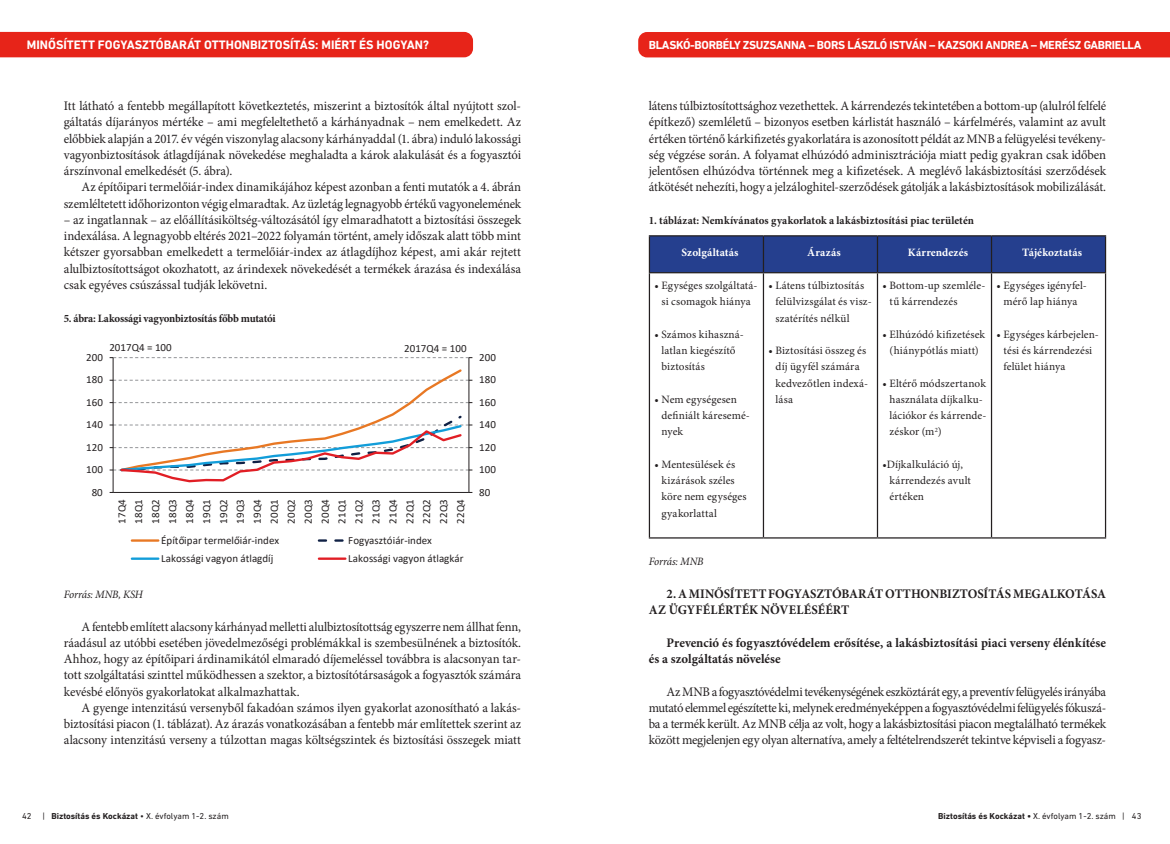
<style>
.page{position:relative;width:1170px;height:844px;background:#fff}
.page>*{position:absolute;margin:0;border:0;box-sizing:border-box;transform-origin:0 0}
.foszoveg{font:13.12px/16.2px "Minion Pro";letter-spacing:-.01em;color:#231f20;text-align:justify}
.foszoveg-2{font:13.12px/16.2px "Minion Pro";letter-spacing:-.01em;color:#231f20;text-align:justify;scale:.96 1}
.foszoveg-3{font:700 13.12px/16.2px "Minion Pro";color:#231f20}
.foszoveg-4{font:700 13.12px/16.2px "Minion Pro";color:#231f20;scale:.96 1}
.kategoria_balra{font:700 12.5px "DIN Next LT Pro";color:#fff}
.kategoria_balra-2{font:700 11.88px "DIN Next LT Pro";letter-spacing:-.025em;color:#fff}
.t1{font:11.25px/16.2px "Minion Pro";letter-spacing:.01em;color:#231f20}
.foszoveg-5{font:700 11.25px "Minion Pro";color:#231f20}
.foszoveg-6{font:700 11.25px "Minion Pro";letter-spacing:-.02em;color:#231f20}
.t2{font:700 11.25px "Minion Pro";letter-spacing:.015em;color:#fff}
.foszoveg-7{font:italic 11.25px "Minion Pro";letter-spacing:-.01em;color:#231f20}
.t3{font:11px/16.9px "Calibri";letter-spacing:.005em;color:#231f20;text-align:justify}
.t4{font:8.75px "DIN Next LT Pro";color:#231f20}
.t5{font:700 8.75px "DIN Next LT Pro";color:#231f20}
.s1{font-weight:700}
.s2{font-weight:400}
</style>
<div class="page">
<hr style="left:468px;top:357px;width:1px;height:135px;background:#231f20">
<hr style="left:113px;top:357px;width:1px;height:135px;background:#231f20">
<svg style="left:110px;top:357px;width:362px;height:1px"></svg>
<hr style="left:113px;top:492px;width:356px;height:1px;background:#231f20">
<svg style="left:110px;top:367px;width:362px;height:116px"></svg>
<hr style="left:132px;top:539px;width:26px;height:2px;background:#e87824">
<svg style="left:319px;top:539px;width:25px;height:2px"></svg>
<hr style="left:132px;top:557px;width:26px;height:2px;background:#129dd9">
<hr style="left:319px;top:557px;width:26px;height:2px;background:#e11e25">
<div style="left:650px;top:236px;width:454px;height:36px;background:#253f8e"></div>
<hr style="left:648px;top:235px;width:115px;height:1px;background:#231f20">
<hr style="left:648px;top:236px;width:2px;height:36px;background:#231f20">
<hr style="left:763px;top:235px;width:114px;height:1px;background:#231f20">
<hr style="left:762px;top:236px;width:2px;height:36px;background:#231f20">
<hr style="left:877px;top:235px;width:114px;height:1px;background:#231f20">
<hr style="left:876px;top:236px;width:2px;height:36px;background:#231f20">
<hr style="left:991px;top:235px;width:115px;height:1px;background:#231f20">
<hr style="left:990px;top:236px;width:2px;height:36px;background:#231f20">
<hr style="left:1104px;top:236px;width:2px;height:36px;background:#231f20">
<hr style="left:648px;top:272px;width:115px;height:1px;background:#231f20">
<hr style="left:648px;top:273px;width:2px;height:264px;background:#231f20">
<hr style="left:763px;top:272px;width:114px;height:1px;background:#231f20">
<hr style="left:762px;top:273px;width:2px;height:264px;background:#231f20">
<hr style="left:877px;top:272px;width:114px;height:1px;background:#231f20">
<hr style="left:876px;top:273px;width:2px;height:264px;background:#231f20">
<hr style="left:991px;top:272px;width:115px;height:1px;background:#231f20">
<hr style="left:990px;top:273px;width:2px;height:264px;background:#231f20">
<hr style="left:1104px;top:273px;width:2px;height:264px;background:#231f20">
<hr style="left:648px;top:537px;width:115px;height:1px;background:#231f20">
<hr style="left:763px;top:537px;width:114px;height:1px;background:#231f20">
<hr style="left:877px;top:537px;width:114px;height:1px;background:#231f20">
<hr style="left:991px;top:537px;width:115px;height:1px;background:#231f20">
<div style="left:0;top:32px;width:473px;height:25px;background:#e72419"></div>
<div style="left:638px;top:32px;width:531px;height:25px;background:#e72419"></div>
<p class="kategoria_balra" style="left:27px;top:38px;width:403px">MINŐSÍTETT FOGYASZTÓBARÁT OTTHONBIZTOSÍTÁS: MIÉRT ÉS HOGYAN?</p>
<p class="kategoria_balra-2" style="left:648px;top:38px;width:494px">BLASKÓ-BORBÉLY ZSUZSANNA – BORS LÁSZLÓ ISTVÁN – KAZSOKI ANDREA – MERÉSZ GABRIELLA</p>
<p class="foszoveg" style="left:64px;top:98px;width:459px">Itt látható a fentebb megállapított következtetés, miszerint a biztosítók által nyújtott szol&shy;gáltatás díjarányos mértéke – ami megfeleltethető a kárhányadnak – nem emelkedett. Az előbbiek alapján a 2017. év végén viszonylag alacsony kárhányaddal (1. ábra) induló lakossági vagyonbiztosítások átlagdíjának növekedése meghaladta a károk alakulását és a fogyasztói árszínvonal emelkedését (5. ábra).</p>
<p class="foszoveg" style="left:64px;top:179px;width:459px;text-align:right">Az építőipari termelőiár-index dinamikájához képest azonban a fenti mutatók a 4. ábrán szemléltetett időhorizonton végig elmaradtak. Az üzletág legnagyobb értékű vagyonelemének</p>
<p class="foszoveg" style="left:64px;top:211px;width:459px">– az ingatlannak – az előállításiköltség-változásától így elmaradhatott a biztosítási összegek indexálása. A legnagyobb eltérés 2021–2022 folyamán történt, amely időszak alatt több mint kétszer gyorsabban emelkedett a termelőiár-index az átlagdíjhoz képest, ami akár rejtett alulbiztosítottságot okozhatott, az árindexek növekedését a termékek árazása és indexálása csak egyéves csúszással tudják lekövetni.</p>
<p class="foszoveg-6" style="left:64px;top:310px;width:213px">5. ábra: Lakossági vagyonbiztosítás főbb mutatói</p>
<p class="t3" style="left:109px;top:338px;width:64px">2017Q4 = 100</p>
<p class="t3" style="left:404px;top:339px;width:64px">2017Q4 = 100</p>
<p class="t3" style="left:86px;top:348px;width:18px">200</p>
<p class="t3" style="left:479px;top:348px;width:18px">200</p>
<p class="t3" style="left:86px;top:371px;width:18px">180</p>
<p class="t3" style="left:479px;top:371px;width:18px">180</p>
<p class="t3" style="left:86px;top:393px;width:18px">160</p>
<p class="t3" style="left:479px;top:393px;width:18px">160</p>
<p class="t3" style="left:86px;top:415px;width:18px">140</p>
<p class="t3" style="left:479px;top:415px;width:18px">140</p>
<p class="t3" style="left:86px;top:438px;width:18px">120</p>
<p class="t3" style="left:479px;top:438px;width:18px">120</p>
<p class="t3" style="left:86px;top:460px;width:18px">100</p>
<p class="t3" style="left:479px;top:460px;width:18px">100</p>
<p class="t3" style="left:92px;top:483px;width:13px">80</p>
<p class="t3" style="left:479px;top:483px;width:13px">80</p>
<p class="t3" style="left:113px;top:523px;width:26px;rotate:-90deg">17Q4<br>18Q1<br>18Q2<br>18Q3<br>18Q4<br>19Q1<br>19Q2<br>19Q3<br>19Q4<br>20Q1<br>20Q2<br>20Q3<br>20Q4<br>21Q1<br>21Q2<br>21Q3<br>21Q4<br>22Q1<br>22Q2<br>22Q3<br>22Q4</p>
<p class="t3" style="left:161px;top:531px;width:119px">Építőipar termelőiár-index</p>
<p class="t3" style="left:348px;top:531px;width:85px">Fogyasztóiár-index</p>
<p class="t3" style="left:161px;top:549px;width:114px">Lakossági vagyon átlagdíj</p>
<p class="t3" style="left:348px;top:549px;width:117px">Lakossági vagyon átlagkár</p>
<p class="foszoveg-7" style="left:64px;top:586px;width:81px">Forrás: MNB, KSH</p>
<p class="foszoveg-2" style="left:64px;top:618px;width:478px;text-indent:18px">A fentebb említett alacsony kárhányad melletti alulbiztosítottság egyszerre nem állhat fenn, ráadásul az utóbbi esetében jövedelmezőségi problémákkal is szembesülnének a biztosítók.<br>Ahhoz, hogy az építőipari árdinamikától elmaradó díjemeléssel továbbra is alacsonyan tar&shy;tott szolgáltatási szinttel működhessen a szektor, a biztosítótársaságok a fogyasztók számára kevésbé előnyös gyakorlatokat alkalmazhattak.</p>
<p class="foszoveg" style="left:64px;top:699px;width:459px;text-indent:18px">A gyenge intenzitású versenyből fakadóan számos ilyen gyakorlat azonosítható a lakás&shy;biztosítási piacon (1. táblázat). Az árazás vonatkozásában a fentebb már említettek szerint az alacsony intenzitású verseny a túlzottan magas költségszintek és biztosítási összegek miatt</p>
<p class="foszoveg-2" style="left:648px;top:98px;width:478px">látens túlbiztosítottsághoz vezethettek. A kárrendezés tekintetében a bottom-up (alulról felfelé építkező) szemléletű – bizonyos esetben kárlistát használó – kárfelmérés, valamint az avult értéken történő kárkifizetés gyakorlatára is azonosított példát az MNB a felügyelési tevékeny&shy;ség végzése során. A folyamat elhúzódó adminisztrációja miatt pedig gyakran csak időben jelentősen elhúzódva történnek meg a kifizetések. A meglévő lakásbiztosítási szerződések átkötését nehezíti, hogy a jelzáloghitel-szerződések gátolják a lakásbiztosítások mobilizálását.</p>
<p class="foszoveg-5" style="left:648px;top:212px;width:327px">1. táblázat: Nemkívánatos gyakorlatok a lakásbiztosítási piac területén</p>
<p class="t2" style="left:681px;top:245px;width:59px">Szolgáltatás</p>
<p class="t2" style="left:807px;top:245px;width:35px">Árazás</p>
<p class="t2" style="left:907px;top:245px;width:62px">Kárrendezés</p>
<p class="t2" style="left:1021px;top:245px;width:62px">Tájékoztatás</p>
<p class="t1" style="left:654px;top:277px;width:104px;text-align:center">• Egységes szolgáltatá&shy;si csomagok hiánya</p>
<p class="t1" style="left:661px;top:326px;width:84px;text-indent:-7px">• Számos kihaszná&shy;latlan kiegészítő biztosítás</p>
<p class="t1" style="left:661px;top:391px;width:90px;text-indent:-7px">• Nem egységesen definiált káresemé&shy;nyek</p>
<p class="t1" style="left:661px;top:456px;width:87px;text-indent:-7px">• Mentesülések és kizárások széles köre nem egységes gyakorlattal</p>
<p class="t1" style="left:775px;top:277px;width:98px;text-indent:-7px">• Látens túlbiztosítás felülvizsgálat és vis - szatérítés nélkül</p>
<p class="t1" style="left:775px;top:342px;width:94px;text-indent:-7px">• Biztosítási összeg és díj ügyfél számára kedvezőtlen indexá&shy;lása</p>
<p class="t1" style="left:889px;top:277px;width:97px;text-indent:-7px">• Bottom-up szemléle&shy;tű kárrendezés</p>
<p class="t1" style="left:882px;top:326px;width:104px;text-align:center">• Elhúzódó kifizetések (hiánypótlás miatt)</p>
<p class="t1" style="left:889px;top:375px;width:98px;text-indent:-7px">• Eltérő módszertanok használata díjkalku&shy;lációkor és kárrende&shy;zéskor (m<sup>2</sup>)</p>
<p class="t1" style="left:889px;top:456px;width:83px;text-indent:-7px">•Díjkalkuláció új, kárrendezés avult értéken</p>
<p class="t1" style="left:996px;top:277px;width:92px;text-align:center">• Egységes igényfel&shy;mérő lap hiánya</p>
<p class="t1" style="left:1003px;top:326px;width:97px;text-indent:-7px">• Egységes kárbejelen&shy;tési és kárrendezési felület hiánya</p>
<p class="foszoveg-7" style="left:648px;top:554px;width:56px">Forrás: MNB</p>
<p class="foszoveg-4" style="left:648px;top:585px;width:478px;text-indent:18px">2. A MINŐSÍTETT FOGYASZTÓBARÁT OTTHONBIZTOSÍTÁS MEGALKOTÁSA<br>AZ ÜGYFÉLÉRTÉK NÖVELÉSÉÉRT</p>
<p class="foszoveg-3" style="left:648px;top:634px;width:459px;text-indent:18px">Prevenció és fogyasztóvédelem erősítése, a lakásbiztosítási piaci verseny élénkítése és a szolgáltatás növelése</p>
<p class="foszoveg" style="left:648px;top:683px;width:459px;text-indent:18px">Az MNB a fogyasztóvédelmi tevékenységének eszköztárát egy, a preventív felügyelés irányába mutató elemmel egészítette ki, melynek eredményeképpen a fogyasztóvédelmi felügyelés fókuszá&shy;ba a termék került. Az MNB célja az volt, hogy a lakásbiztosítási piacon megtalálható termékek között megjelenjen egy olyan alternatíva, amely a feltételrendszerét tekintve képviseli a fogyasz-</p>
<p class="t4" style="left:22px;top:810px;width:208px">42 | <span class="s1">Biztosítás és Kockázat</span> • X. évfolyam 1-2. szám</p>
<p class="t5" style="left:938px;top:810px;width:205px">Biztosítás és Kockázat • <span class="s2">X. évfolyam 1-2. szám | 43</span></p>
</div>
